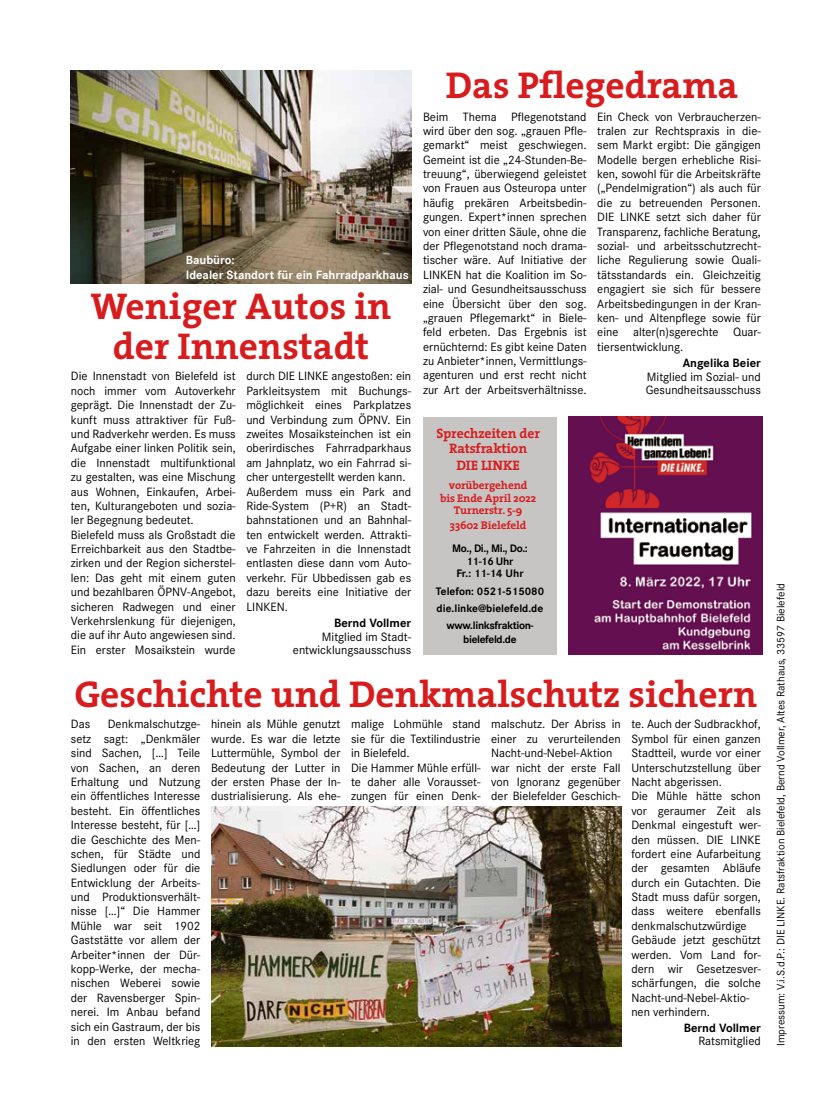
<style>
.page{position:relative;width:833px;height:1117px;background:#fff}
.page>*{position:absolute;margin:0;border:0;box-sizing:border-box;transform-origin:0 0}
.t1{font:700 37.5px/40px "The Serif";color:#d81c1e;text-align:center}
.t2{font:700 13.75px/15px "The Serif";letter-spacing:-.01em;color:#d81c1e;text-align:center}
.t3{font:12.5px/14.4px "Corporate S";color:#000}
.t4{font:700 12.5px/15px "Corporate S";color:#fff}
.t5{font:700 12.5px "Corporate S";color:#000}
.t6{font:11.25px "Corporate S";color:#000}
.t7{font:700 11.25px/17.2px "Corporate S";color:#000;text-align:center}
.t8{font:700 11.25px/12.5px "The Serif";letter-spacing:-.01em;color:#d81c1e;text-align:center}
.t9{font:700 11.25px/12.5px "Corporate S";letter-spacing:-.025em;color:#000;text-align:center}
</style>
<div class="page">
<img style="left:211px;top:806px;width:410px;height:239px">
<img style="left:71px;top:71px;width:340px;height:212px">
<div style="left:423px;top:417px;width:134px;height:237px;background:#c6c5c4"></div>
<img style="left:568px;top:417px;width:194px;height:237px">
<p class="t4" style="left:186px;top:251px;width:225px">Baubüro:<br>Idealer Standort für ein Fahrradparkhaus</p>
<h1 class="t1" style="left:91px;top:285px;width:302px">Weniger Autos in der Innenstadt</h1>
<p class="t3" style="left:71px;top:368px;width:166px">Die Innenstadt von Bielefeld ist noch immer vom Autoverkehr geprägt. Die Innenstadt der Zu&shy;kunft muss attraktiver für Fuß&shy;und Radverkehr werden. Es muss<br>Aufgabe einer linken Politik sein, die Innenstadt multifunktional zu gestalten, was eine Mischung aus Wohnen, Einkaufen, Arbei&shy;ten, Kulturangeboten und sozia&shy;ler Begegnung bedeutet.<br>Bielefeld muss als Großstadt die<br>Erreichbarkeit aus den Stadtbe&shy;zirken und der Region sicherstel&shy;len: Das geht mit einem guten und bezahlbaren ÖPNV-Angebot, sicheren Radwegen und einer<br>Verkehrslenkung für diejenigen, die auf ihr Auto angewiesen sind.<br>Ein erster Mosaikstein wurde</p>
<p class="t3" style="left:246px;top:368px;width:166px">durch DIE LINKE angestoßen: ein<br>Parkleitsystem mit Buchungs&shy;möglichkeit eines Parkplatzes und Verbindung zum ÖPNV. Ein zweites Mosaiksteinchen ist ein oberirdisches Fahrradparkhaus am Jahnplatz, wo ein Fahrrad si&shy;cher untergestellt werden kann.<br>Außerdem muss ein Park and<br>Ride-System (P+R) an Stadt&shy;bahnstationen und an Bahnhal&shy;ten entwickelt werden. Attrakti&shy;ve Fahrzeiten in die Innenstadt entlasten diese dann vom Auto&shy;verkehr. Für Ubbedissen gab es dazu bereits eine Initiative der<br>LINKEN.</p>
<p class="t5" style="left:334px;top:612px;width:79px">Bernd Vollmer</p>
<p class="t3" style="left:293px;top:628px;width:120px;line-height:13.8px;text-align:right">Mitglied im Stadt&shy;entwicklungsausschuss</p>
<h1 class="t1" style="left:446px;top:65px;width:294px">Das Pflegedrama</h1>
<p class="t3" style="left:423px;top:108px;width:165px;text-align:justify">Beim Thema Pflegenotstand wird über den sog. „grauen Pfle&shy;gemarkt“ meist geschwiegen.<br>Gemeint ist die „24-Stunden-Be&shy;treuung“, überwiegend geleistet von Frauen aus Osteuropa unter häufig prekären Arbeitsbedin&shy;gungen. Expert*innen sprechen von einer dritten Säule, ohne die der Pflegenotstand noch drama&shy;tischer wäre. Auf Initiative der LINKEN hat die Koalition im So&shy;zial- und Gesundheitsausschuss eine Übersicht über den sog. „grauen Pflegemarkt“ in Biele&shy;feld erbeten. Das Ergebnis ist ernüchternd: Es gibt keine Daten zu Anbieter*innen, Vermittlungs&shy;agenturen und erst recht nicht zur Art der Arbeitsverhältnisse.</p>
<p class="t3" style="left:597px;top:108px;width:165px;text-align:justify">Ein Check von Verbraucherzen&shy;tralen zur Rechtspraxis in die&shy;sem Markt ergibt: Die gängigen Modelle bergen erhebliche Risi&shy;ken, sowohl für die Arbeitskräfte („Pendelmigration“) als auch für die zu betreuenden Personen.<br>DIE LINKE setzt sich daher für Transparenz, fachliche Beratung, sozial- und arbeitsschutzrecht&shy;liche Regulierung sowie Quali&shy;tätsstandards ein. Gleichzeitig engagiert sie sich für bessere Arbeitsbedingungen in der Kran&shy;ken- und Altenpflege sowie für eine alter(n)sgerechte Quar&shy;tiersentwicklung.</p>
<p class="t5" style="left:683px;top:353px;width:80px">Angelika Beier</p>
<p class="t3" style="left:646px;top:369px;width:117px;line-height:13.8px">Mitglied im Sozial- und<br>Gesundheitsausschuss</p>
<p class="t2" style="left:436px;top:426px;width:105px">Sprechzeiten der<br>Ratsfraktion</p>
<p class="t2" style="left:456px;top:457px;width:65px">DIE LINKE</p>
<p class="t8" style="left:440px;top:479px;width:98px">vorübergehend bis Ende April 2022<br>Turnerstr. 5-9</p>
<p class="t8" style="left:450px;top:519px;width:78px">33602 Bielefeld</p>
<p class="t9" style="left:452px;top:541px;width:77px">Mo., Di., Mi., Do.:<br>11-16 Uhr<br>Fr.: 11-14 Uhr</p>
<p class="t7" style="left:436px;top:581px;width:110px">Telefon: 0521-515080 die.linke@bielefeld.de www.linksfraktion-</p>
<p class="t9" style="left:463px;top:632px;width:55px">bielefeld.de</p>
<h1 class="t1" style="left:75px;top:673px;width:684px">Geschichte und Denkmalschutz sichern</h1>
<p class="t3" style="left:71px;top:716px;width:21px">Das</p>
<p class="t3" style="left:71px;top:716px;width:131px;text-align:justify;text-indent:37px">Denkmalschutzge&shy;setz sagt: „Denkmäler sind Sachen, […] Teile von Sachen, an deren Erhaltung und Nutzung ein öffentliches Interesse besteht. Ein öffentliches Interesse besteht, für […] die Geschichte des Men&shy;schen, für Städte und Siedlungen oder für die Entwicklung der Arbeits&shy;und Produktionsverhält&shy;nisse […]“ Die Hammer Mühle war seit 1902<br>Gaststätte vor allem der Arbeiter*innen der Dür&shy;kopp-Werke, der mecha&shy;nischen Weberei sowie der Ravensberger Spin&shy;nerei. Im Anbau befand sich ein Gastraum, der bis in den ersten Weltkrieg</p>
<p class="t3" style="left:211px;top:716px;width:131px;text-align:justify">hinein als Mühle genutzt wurde. Es war die letzte Luttermühle, Symbol der Bedeutung der Lutter in der ersten Phase der In&shy;dustrialisierung. Als ehe-</p>
<p class="t3" style="left:351px;top:716px;width:131px">malige Lohmühle stand sie für die Textilindustrie in Bielefeld.<br>Die Hammer Mühle erfüll&shy;te daher alle Vorausset&shy;zungen für einen Denk-</p>
<p class="t3" style="left:491px;top:716px;width:131px">malschutz. Der Abriss in einer zu verurteilenden<br>Nacht-und-Nebel-Aktion war nicht der erste Fall von Ignoranz gegenüber der Bielefelder Geschich-</p>
<p class="t3" style="left:631px;top:716px;width:131px">te. Auch der Sudbrackhof,<br>Symbol für einen ganzen<br>Stadtteil, wurde vor einer<br>Unterschutzstellung über<br>Nacht abgerissen.<br>Die Mühle hätte schon vor geraumer Zeit als<br>Denkmal eingestuft wer&shy;den müssen. DIE LINKE fordert eine Aufarbeitung der gesamten Abläufe durch ein Gutachten. Die<br>Stadt muss dafür sorgen, dass weitere ebenfalls denkmalschutzwürdige<br>Gebäude jetzt geschützt werden. Vom Land for&shy;dern wir Gesetzesver&shy;schärfungen, die solche<br>Nacht-und-Nebel-Aktio&shy;nen verhindern.</p>
<p class="t5" style="left:683px;top:1017px;width:79px">Bernd Vollmer</p>
<p class="t3" style="left:698px;top:1032px;width:64px">Ratsmitglied</p>
<p class="t6" style="left:772px;top:1045px;width:464px;rotate:-90deg">Impressum: V.i.S.d.P.: DIE LINKE. Ratsfraktion Bielefeld, Bernd Vollmer, Altes Rathaus, 33597 Bielefeld</p>
</div>
